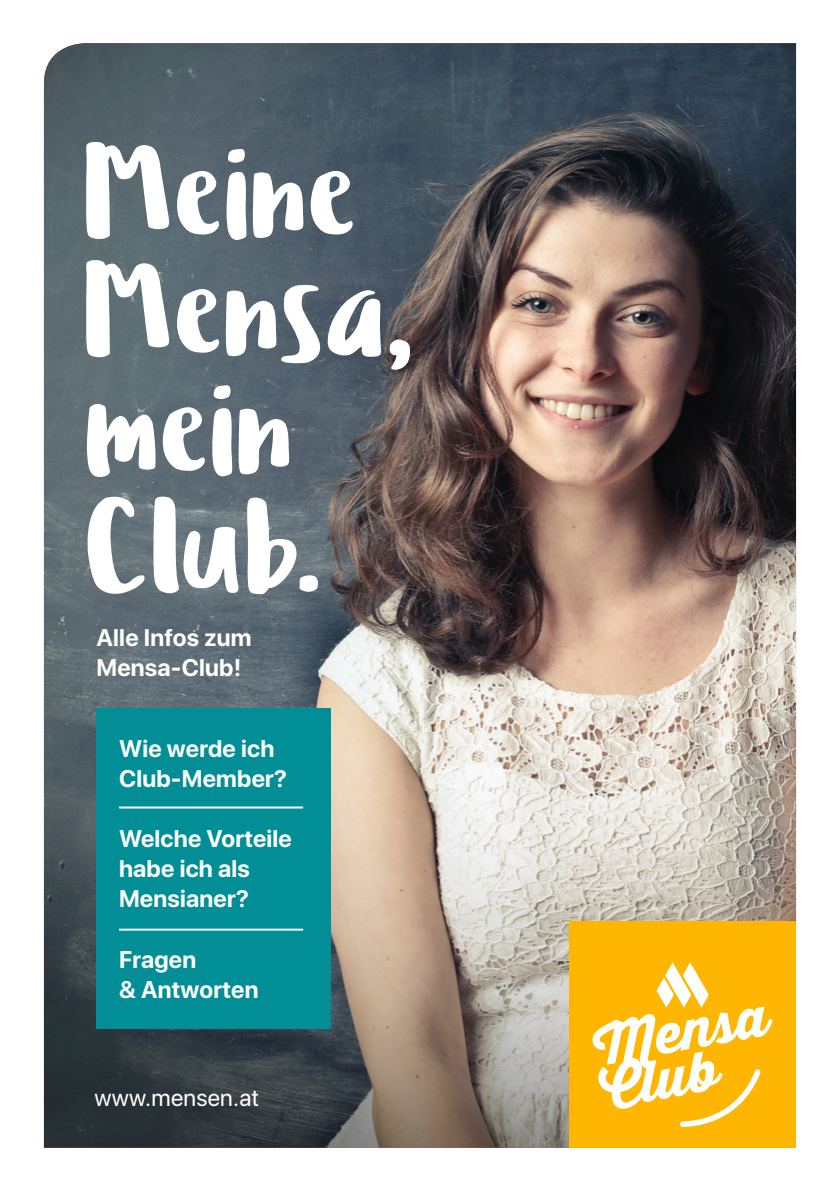
<style>
.page{position:relative;width:840px;height:1191px;background:#fff}
.page>*{position:absolute;margin:0;border:0;box-sizing:border-box;transform-origin:0 0}
.t1{font:137px/118.2px "Ludicrous";color:#fff}
.t2{font:700 24px/30.2px "SF Pro Display";letter-spacing:.01em;color:#fff}
.t3{font:24px "SF Pro Display";letter-spacing:.01em;color:#fff}
</style>
<div class="page">
<img style="left:44px;top:43px;width:751px;height:1104px">
<div style="left:569px;top:921px;width:226px;height:226px;background:#ffb600"></div>
<svg style="left:592px;top:962px;width:180px;height:165px"></svg>
<div style="left:96px;top:708px;width:235px;height:321px;background:#018e97"></div>
<hr style="left:119px;top:806px;width:184px;height:2px;background:#fff">
<hr style="left:119px;top:928px;width:184px;height:2px;background:#fff">
<h1 class="t1" style="left:86px;top:133px;width:331px">Meine<br>Mensa, mein<br>Club.</h1>
<p class="t2" style="left:96px;top:623px;width:156px">Alle Infos zum<br>Mensa-Club!</p>
<p class="t2" style="left:119px;top:733px;width:169px">Wie werde ich<br>Club-Member?</p>
<p class="t2" style="left:119px;top:823px;width:174px">Welche Vorteile habe ich als<br>Mensianer?</p>
<p class="t2" style="left:119px;top:944px;width:141px">Fragen<br>&amp; Antworten</p>
<p class="t3" style="left:94px;top:1078px;width:166px">www.mensen.at</p>
</div>
